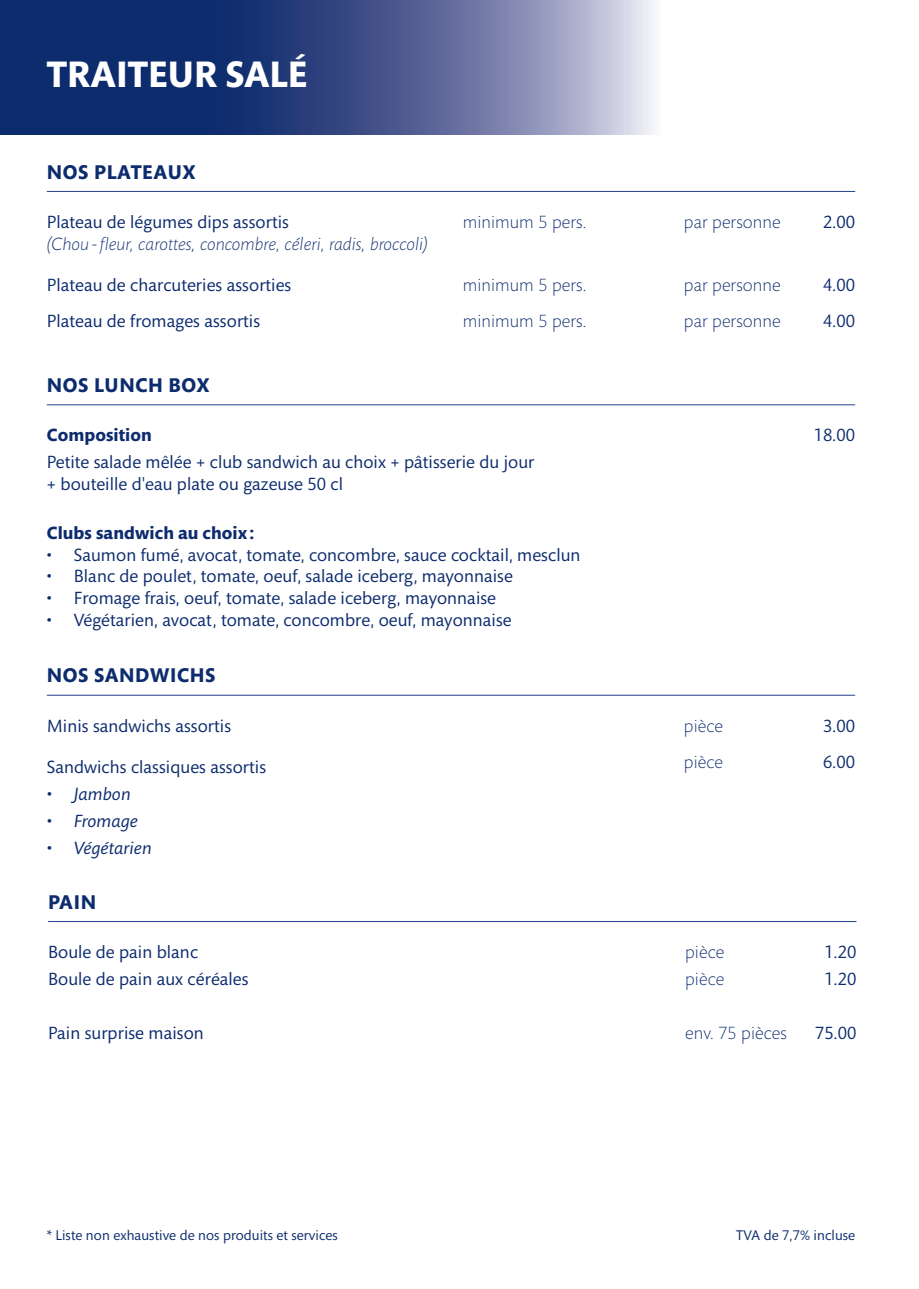
<style>
.page{position:relative;width:919px;height:1289px;background:#fff}
.page>*{position:absolute;margin:0;border:0;box-sizing:border-box;transform-origin:0 0}
.t1{font:700 37.5px "Mundo Sans Std";color:#fff}
.t2{font:700 20.25px "Mundo Sans Std";letter-spacing:.03em;color:#0d2c6e}
.t3{font:18px/36px "Mundo Sans Std";letter-spacing:.005em;color:#0d2c6e}
.t4{font:300 18px/36px "Mundo Sans Std";letter-spacing:.005em;color:#0d2c6e}
.t5{font:italic 300 18px "Mundo Sans Std";letter-spacing:.005em;color:#0d2c6e}
.t6{font:700 18px "Mundo Sans Std";letter-spacing:.005em;color:#0d2c6e}
.t7{font:italic 18px "Mundo Sans Std";letter-spacing:.005em;color:#0d2c6e}
.t8{font:14.25px "Mundo Sans Std";letter-spacing:.005em;color:#0d2c6e}
</style>
<div class="page">
<hr style="left:47px;top:191px;width:808px;height:1px;background:#253f8e">
<hr style="left:47px;top:695px;width:808px;height:1px;background:#253f8e">
<hr style="left:47px;top:404px;width:808px;height:1px;background:#253f8e">
<svg style="left:0;top:0;width:654px;height:135px;background:#495b8f"></svg>
<hr style="left:48px;top:921px;width:808px;height:1px;background:#253f8e">
<h1 class="t1" style="left:47px;top:54px;width:262px">TRAITEUR SALÉ</h1>
<p class="t2" style="left:47px;top:161px;width:150px">NOS PLATEAUX</p>
<p class="t3" style="left:47px;top:205px;width:243px">Plateau de légumes dips assortis</p>
<p class="t5" style="left:47px;top:234px;width:382px">(Chou-fleur, carottes, concombre, céleri, radis, broccoli)</p>
<p class="t3" style="left:47px;top:267px;width:246px">Plateau de charcuteries assorties<br>Plateau de fromages assortis</p>
<p class="t2" style="left:47px;top:374px;width:164px">NOS LUNCH BOX</p>
<p class="t4" style="left:462px;top:205px;width:125px">minimum 5 pers.</p>
<p class="t4" style="left:462px;top:268px;width:125px">minimum 5 pers. minimum 5 pers.</p>
<p class="t6" style="left:47px;top:425px;width:106px">Composition</p>
<p class="t3" style="left:47px;top:452px;width:489px;line-height:21.8px">Petite salade mêlée + club sandwich au choix + pâtisserie du jour + bouteille d'eau plate ou gazeuse 50 cl</p>
<p class="t6" style="left:47px;top:523px;width:209px">Clubs sandwich au choix :</p>
<p class="t3" style="left:47px;top:537px;width:535px">• Saumon fumé, avocat, tomate, concombre, sauce cocktail, mesclun</p>
<p class="t3" style="left:47px;top:558px;width:467px">• Blanc de poulet, tomate, oeuf, salade iceberg, mayonnaise</p>
<p class="t3" style="left:47px;top:580px;width:451px">• Fromage frais, oeuf, tomate, salade iceberg, mayonnaise</p>
<p class="t3" style="left:47px;top:602px;width:466px">• Végétarien, avocat, tomate, concombre, oeuf, mayonnaise</p>
<p class="t2" style="left:47px;top:664px;width:170px">NOS SANDWICHS</p>
<p class="t3" style="left:47px;top:708px;width:186px">Minis sandwichs assortis</p>
<p class="t3" style="left:47px;top:749px;width:221px">Sandwichs classiques assortis</p>
<p class="t7" style="left:47px;top:783px;width:85px">• Jambon</p>
<p class="t7" style="left:47px;top:810px;width:93px">• Fromage</p>
<p class="t7" style="left:47px;top:837px;width:106px">• Végétarien</p>
<p class="t2" style="left:48px;top:890px;width:50px">PAIN</p>
<p class="t3" style="left:48px;top:939px;width:202px;line-height:27px">Boule de pain blanc<br>Boule de pain aux céréales</p>
<p class="t3" style="left:48px;top:1015px;width:157px">Pain surprise maison</p>
<p class="t8" style="left:47px;top:1227px;width:292px">* Liste non exhaustive de nos produits et services</p>
<p class="t4" style="left:684px;top:205px;width:98px">par personne</p>
<p class="t4" style="left:684px;top:268px;width:98px">par personne par personne</p>
<p class="t3" style="left:823px;top:205px;width:33px">2.00</p>
<p class="t3" style="left:823px;top:268px;width:33px">4.00<br>4.00</p>
<p class="t3" style="left:813px;top:417px;width:43px">18.00</p>
<p class="t4" style="left:684px;top:708px;width:41px">pièce pièce</p>
<p class="t3" style="left:823px;top:708px;width:33px">3.00<br>6.00</p>
<p class="t4" style="left:685px;top:939px;width:41px;line-height:27px">pièce pièce</p>
<p class="t4" style="left:685px;top:1016px;width:103px">env. 75 pièces</p>
<p class="t3" style="left:824px;top:939px;width:33px;line-height:27px">1.20<br>1.20</p>
<p class="t3" style="left:815px;top:1015px;width:43px">75.00</p>
<p class="t8" style="left:736px;top:1227px;width:120px">TVA de 7,7% incluse</p>
</div>
